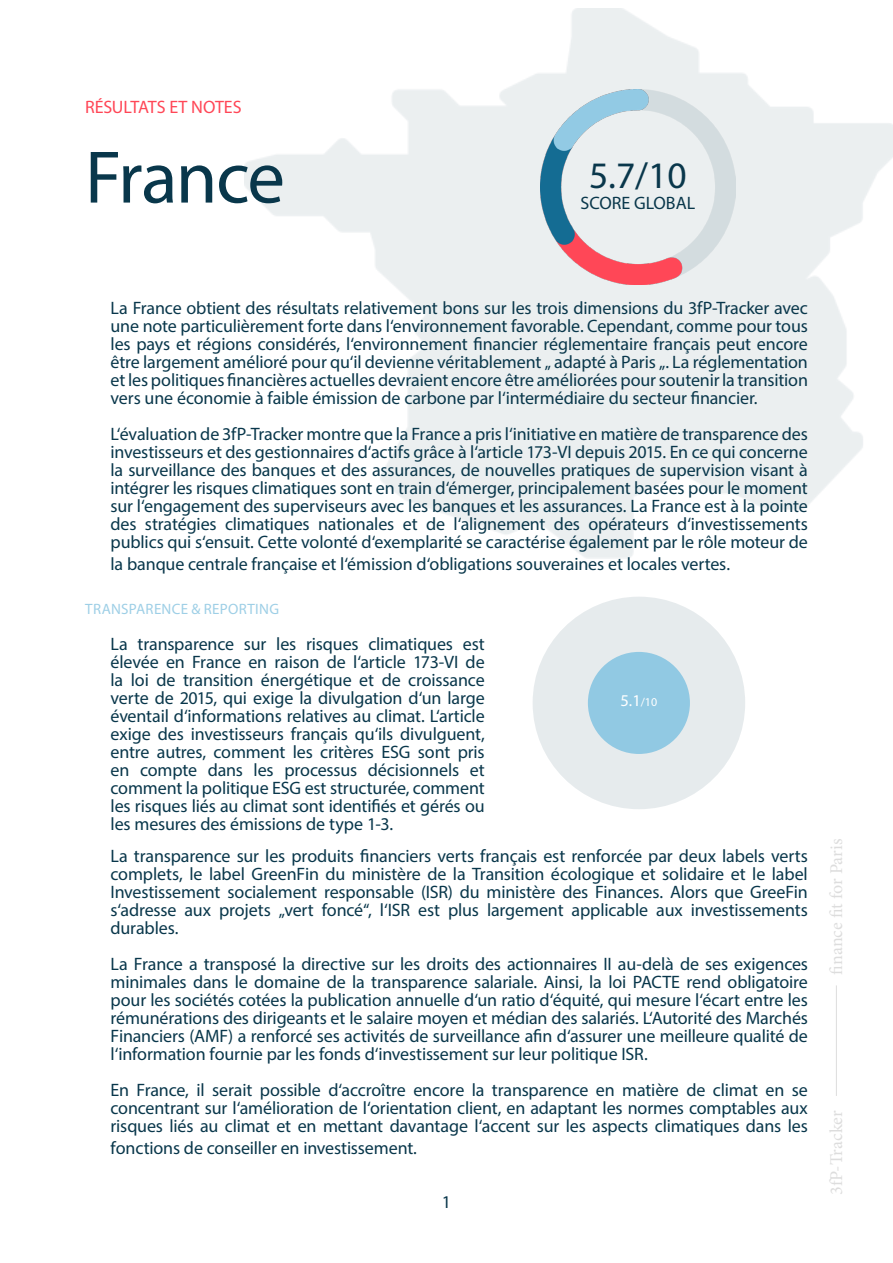
<style>
.page{position:relative;width:893px;height:1263px;background:#fff}
.page>*{position:absolute;margin:0;border:0;box-sizing:border-box;transform-origin:0 0}
.t1{font:75px "Myriad Pro";letter-spacing:-.02em;color:#09374b}
.t2{font:37.5px "Myriad Pro";color:#09374b}
.t3{font:18px/18px "Myriad Pro";letter-spacing:-.01em;color:#09374b;text-align:justify}
.t4{font:18px "Minion Pro";letter-spacing:-.005em;color:#ddd}
.t5{font:18px "Myriad Pro";letter-spacing:-.005em;color:#ff4757}
.t6{font:16.5px "Myriad Pro";color:#fff}
.t7{font:15px "Myriad Pro";letter-spacing:.02em;color:#9ecfe6}
.s1{font-size:12px}
</style>
<div class="page">
<div style="left:533px;top:597px;width:212px;height:212px;background:#e6ebed;border-radius:50%"></div>
<div style="left:588px;top:652px;width:102px;height:102px;background:#91c9e3;border-radius:50%"></div>
<img style="left:540px;top:90px;width:195px;height:195px">
<hr style="left:836px;top:985px;width:1px;height:111px;background:#ddd">
<p class="t5" style="left:85px;top:95px;width:158px">RÉSULTATS ET NOTES</p>
<p class="t1" style="left:85px;top:131px;width:201px">France</p>
<p class="t2" style="left:589px;top:152px;width:99px">5.7/10</p>
<p class="t3" style="left:580px;top:194px;width:116px">SCORE GLOBAL</p>
<p class="t3" style="left:111px;top:299px;width:699px">La France obtient des résultats relativement bons sur les trois dimensions du 3fP-Tracker avec une note particulièrement forte dans l‘environnement favorable. Cependant, comme pour tous les pays et régions considérés, l‘environnement financier réglementaire français peut encore être largement amélioré pour qu‘il devienne véritablement „ adapté à Paris „. La réglementation et les politiques financières actuelles devraient encore être améliorées pour soutenir la transition vers une économie à faible émission de carbone par l‘intermédiaire du secteur financier.</p>
<p class="t3" style="left:111px;top:425px;width:699px">L‘évaluation de 3fP-Tracker montre que la France a pris l‘initiative en matière de transparence des investisseurs et des gestionnaires d‘actifs grâce à l‘article 173-VI depuis 2015. En ce qui concerne la surveillance des banques et des assurances, de nouvelles pratiques de supervision visant à intégrer les risques climatiques sont en train d‘émerger, principalement basées pour le moment sur l‘engagement des superviseurs avec les banques et les assurances. La France est à la pointe des stratégies climatiques nationales et de l‘alignement des opérateurs d‘investissements publics qui s‘ensuit. Cette volonté d‘exemplarité se caractérise également par le rôle moteur de</p>
<p class="t3" style="left:111px;top:555px;width:621px">la banque centrale française et l‘émission d‘obligations souveraines et locales vertes.</p>
<p class="t7" style="left:85px;top:599px;width:195px">TRANSPARENCE &amp; REPORTING</p>
<p class="t3" style="left:111px;top:634px;width:376px">La transparence sur les risques climatiques est élevée en France en raison de l‘article 173-VI de la loi de transition énergétique et de croissance verte de 2015, qui exige la divulgation d‘un large éventail d‘informations relatives au climat. L‘article exige des investisseurs français qu‘ils divulguent, entre autres, comment les critères ESG sont pris en compte dans les processus décisionnels et comment la politique ESG est structurée, comment les risques liés au climat sont identifiés et gérés ou les mesures des émissions de type 1-3.</p>
<p class="t3" style="left:111px;top:847px;width:699px">La transparence sur les produits financiers verts français est renforcée par deux labels verts complets, le label GreenFin du ministère de la Transition écologique et solidaire et le label Investissement socialement responsable (ISR) du ministère des Finances. Alors que GreeFin s‘adresse aux projets „vert foncé“, l‘ISR est plus largement applicable aux investissements durables.</p>
<p class="t3" style="left:111px;top:955px;width:699px">La France a transposé la directive sur les droits des actionnaires II au-delà de ses exigences minimales dans le domaine de la transparence salariale. Ainsi, la loi PACTE rend obligatoire pour les sociétés cotées la publication annuelle d‘un ratio d‘équité, qui mesure l‘écart entre les rémunérations des dirigeants et le salaire moyen et médian des salariés. L‘Autorité des Marchés Financiers (AMF) a renforcé ses activités de surveillance afin d‘assurer une meilleure qualité de l‘information fournie par les fonds d‘investissement sur leur politique ISR.</p>
<p class="t3" style="left:111px;top:1081px;width:699px">En France, il serait possible d‘accroître encore la transparence en matière de climat en se concentrant sur l‘amélioration de l‘orientation client, en adaptant les normes comptables aux risques liés au climat et en mettant davantage l‘accent sur les aspects climatiques dans les</p>
<p class="t3" style="left:111px;top:1139px;width:308px">fonctions de conseiller en investissement.</p>
<p class="t6" style="left:620px;top:690px;width:38px">5.1<span class="s1">/10</span></p>
<p class="t3" style="left:442px;top:1192px;width:11px">1</p>
<p class="t4" style="left:824px;top:975px;width:137px;rotate:-90deg">finance fit for Paris</p>
<p class="t4" style="left:824px;top:1195px;width:86px;rotate:-90deg">3fP-Tracker</p>
</div>
